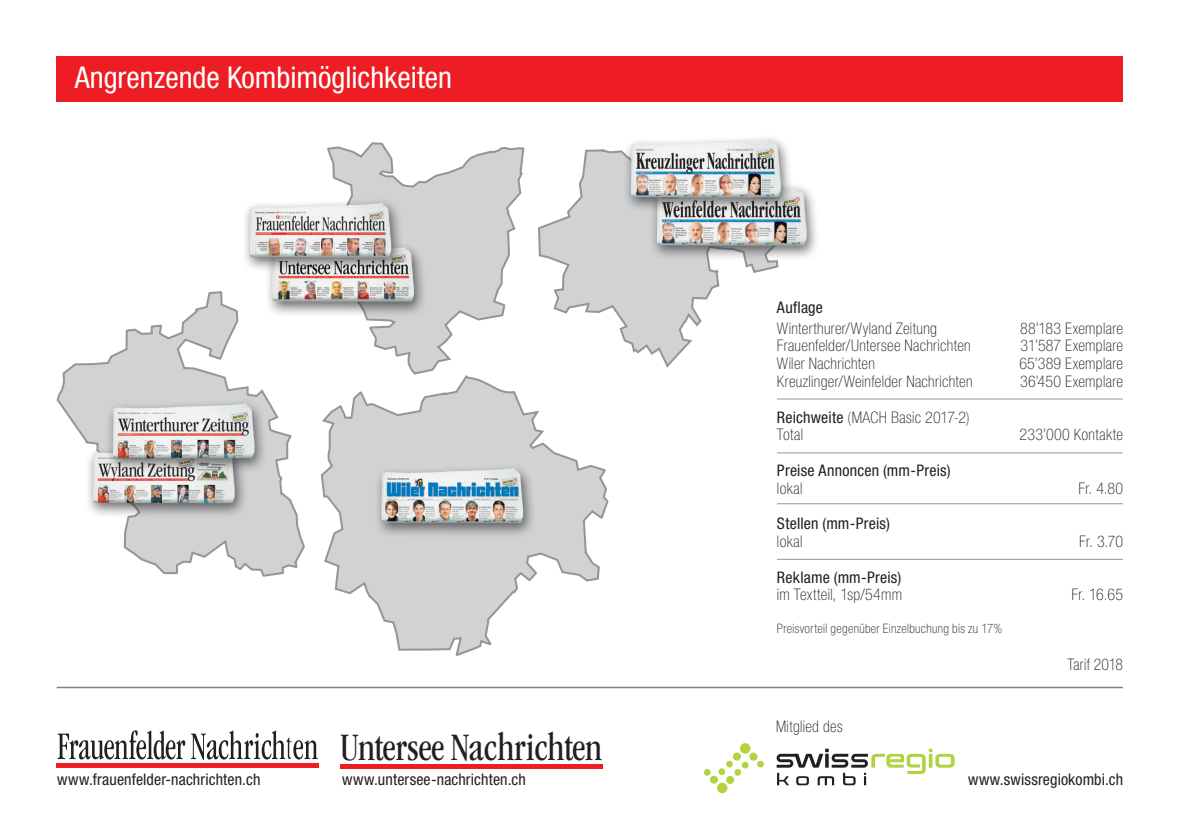
<style>
.page{position:relative;width:1191px;height:840px;background:#fff}
.page>*{position:absolute;margin:0;border:0;box-sizing:border-box;transform-origin:0 0}
.t1{font:condensed 40.2px "ITC Garamond Std";letter-spacing:-.015em;color:#231f20;scale:.91 1}
.t2{font:condensed 30px "Helvetica Neue LT Std";color:#fff}
.t3{font:100 condensed 16px/17.8px "Helvetica Neue LT Std";letter-spacing:.02em;color:#231f20}
.t4{font:condensed 16px "Helvetica Neue LT Std";letter-spacing:.01em;color:#231f20}
.t5{font:100 condensed 13px "Helvetica Neue LT Std";letter-spacing:.03em;color:#231f20}
.s1{font-weight:400}
</style>
<div class="page">
<div style="left:57px;top:57px;width:1066px;height:45px;background:#ee1d23"></div>
<svg style="left:320px;top:376px;width:289px;height:279px"></svg>
<svg style="left:327px;top:142px;width:198px;height:234px"></svg>
<svg style="left:56px;top:291px;width:249px;height:286px"></svg>
<svg style="left:538px;top:149px;width:241px;height:219px"></svg>
<div style="left:374px;top:462px;width:162px;height:76px;background:#231f20;opacity:.65"></div>
<img style="left:381px;top:468px;width:142px;height:54px">
<div style="left:264px;top:241px;width:163px;height:76px;background:#231f20;opacity:.65"></div>
<img style="left:272px;top:247px;width:142px;height:54px">
<hr style="left:777px;top:398px;width:346px;height:1px;background:#939598">
<hr style="left:777px;top:452px;width:346px;height:1px;background:#939598">
<hr style="left:777px;top:503px;width:346px;height:1px;background:#939598">
<hr style="left:777px;top:558px;width:346px;height:1px;background:#939598">
<div style="left:242px;top:197px;width:162px;height:76px;background:#231f20;opacity:.65"></div>
<img style="left:249px;top:203px;width:142px;height:54px">
<div style="left:85px;top:442px;width:163px;height:76px;background:#231f20;opacity:.65"></div>
<img style="left:93px;top:448px;width:142px;height:55px">
<div style="left:105px;top:397px;width:163px;height:76px;background:#231f20;opacity:.65"></div>
<img style="left:113px;top:403px;width:142px;height:55px">
<div style="left:649px;top:183px;width:171px;height:78px;background:#231f20;opacity:.65"></div>
<img style="left:656px;top:188px;width:150px;height:58px">
<div style="left:623px;top:135px;width:171px;height:78px;background:#231f20;opacity:.65"></div>
<img style="left:631px;top:140px;width:150px;height:57px">
<hr style="left:57px;top:686px;width:1066px;height:1px;background:#808285">
<div style="left:717px;top:782px;width:10px;height:10px;background:#b2d23f;border-radius:50%"></div>
<svg style="left:718px;top:767px;width:7px;height:7px"></svg>
<svg style="left:726px;top:743px;width:38px;height:40px"></svg>
<svg style="left:704px;top:769px;width:14px;height:14px"></svg>
<svg style="left:776px;top:748px;width:178px;height:36px"></svg>
<div style="left:57px;top:762px;width:262px;height:5px;background:#ee1d23"></div>
<svg style="left:58px;top:730px;width:260px;height:29px"></svg>
<svg style="left:340px;top:764px;width:262px;height:3px"></svg>
<h2 class="t2" style="left:75px;top:60px;width:379px">Angrenzende Kombimöglichkeiten</h2>
<h1 class="t1" style="left:340px;top:724px;width:289px">Untersee Nachrichten</h1>
<p class="t4" style="left:57px;top:769px;width:205px">www.frauenfelder-nachrichten.ch</p>
<p class="t4" style="left:342px;top:769px;width:185px">www.untersee-nachrichten.ch</p>
<p class="t4" style="left:777px;top:298px;width:47px">Auflage</p>
<p class="t3" style="left:777px;top:319px;width:162px">Winterthurer/Wyland Zeitung</p>
<p class="t3" style="left:1020px;top:319px;width:104px">88’183 Exemplare</p>
<p class="t3" style="left:777px;top:336px;width:195px">Frauenfelder/Untersee Nachrichten</p>
<p class="t3" style="left:1020px;top:336px;width:104px">31’587 Exemplare</p>
<p class="t3" style="left:777px;top:354px;width:99px">Wiler Nachrichten</p>
<p class="t3" style="left:1019px;top:354px;width:105px">65’389 Exemplare</p>
<p class="t3" style="left:777px;top:372px;width:197px">Kreuzlinger/Weinfelder Nachrichten</p>
<p class="t3" style="left:1020px;top:372px;width:104px">36’450 Exemplare</p>
<p class="t3" style="left:777px;top:407px;width:194px"><span class="s1">Reichweite</span> (MACH Basic 2017-2)<br>Total</p>
<p class="t3" style="left:1019px;top:425px;width:105px">233’000 Kontakte</p>
<p class="t4" style="left:777px;top:461px;width:175px">Preise Annoncen (mm-Preis)</p>
<p class="t3" style="left:777px;top:479px;width:27px">lokal</p>
<p class="t3" style="left:1078px;top:479px;width:46px">Fr. 4.80</p>
<p class="t4" style="left:777px;top:514px;width:114px">Stellen (mm-Preis)</p>
<p class="t3" style="left:777px;top:532px;width:27px">lokal</p>
<p class="t3" style="left:1079px;top:532px;width:45px">Fr. 3.70</p>
<p class="t4" style="left:777px;top:567px;width:126px">Reklame (mm-Preis)</p>
<p class="t3" style="left:777px;top:585px;width:127px">im Textteil, 1sp/54mm</p>
<p class="t3" style="left:1071px;top:585px;width:53px">Fr. 16.65</p>
<p class="t5" style="left:777px;top:620px;width:227px">Preisvorteil gegenüber Einzelbuchung bis zu 17%</p>
<p class="t3" style="left:776px;top:717px;width:68px">Mitglied des</p>
<p class="t3" style="left:1067px;top:654px;width:57px">Tarif 2018</p>
<p class="t4" style="left:968px;top:769px;width:157px">www.swissregiokombi.ch</p>
</div>
